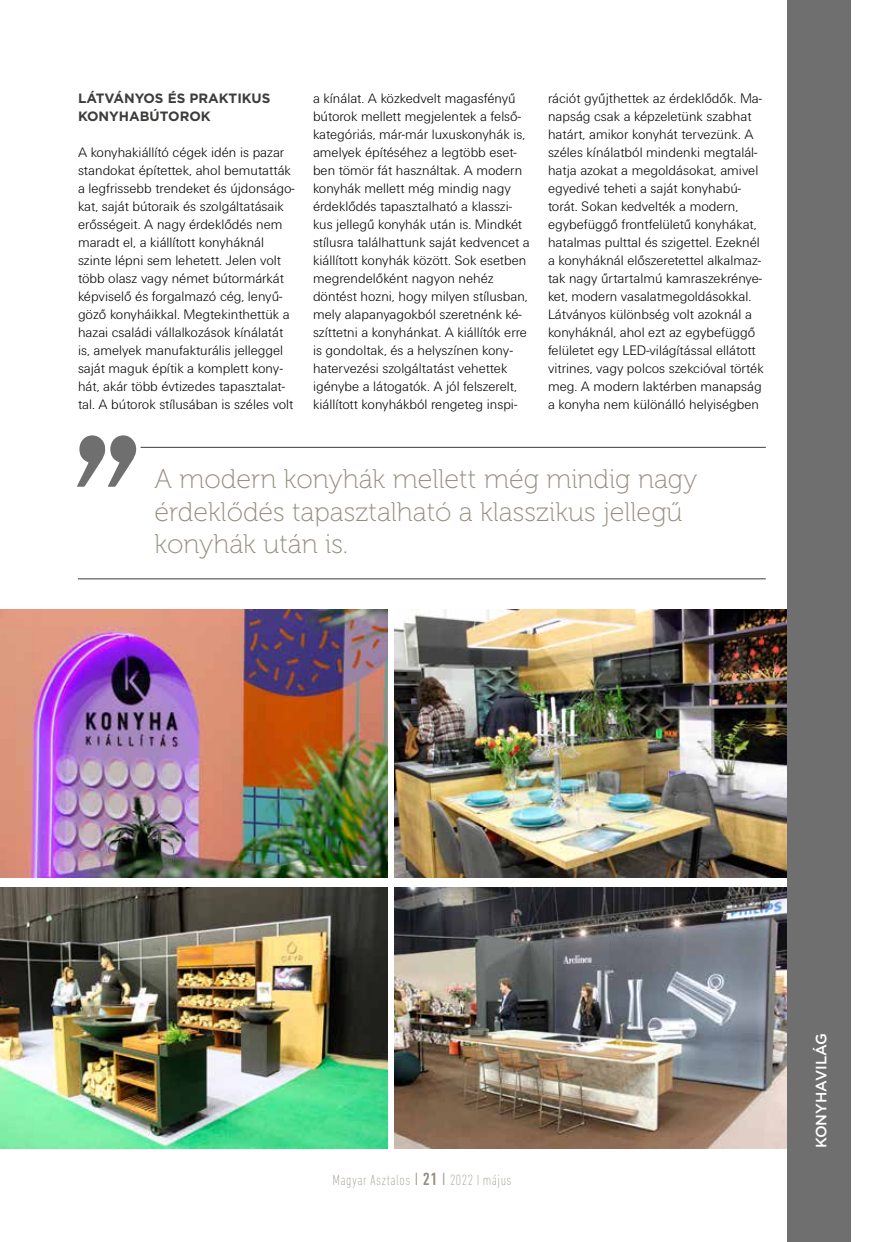
<style>
.page{position:relative;width:872px;height:1242px;background:#fff}
.page>*{position:absolute;margin:0;border:0;box-sizing:border-box;transform-origin:0 0}
.t1{font:27px/32.4px "Museo 100";color:#968e82}
.t2{font:200 condensed 15px "DIN Next LT Pro";letter-spacing:.03em;color:#968e82}
.t3{font:500 15px "Gotham";color:#fff}
.t4{font:14.25px/18px "U001 Lig";color:#000}
.t5{font:700 13.5px/18px "Gotham";color:#3c3c3b}
.s1{font-weight:300;font-size:18px}
.s2{font-weight:500;font-size:18px}
</style>
<div class="page">
<div style="left:787px;top:0;width:63px;height:1242px;background:#706f6f"></div>
<img style="left:395px;top:609px;width:391px;height:268px">
<img style="left:395px;top:887px;width:391px;height:261px">
<img style="left:0;top:887px;width:387px;height:261px">
<img style="left:0;top:609px;width:387px;height:268px">
<hr style="left:78px;top:447px;width:688px;height:1px;background:#3c3c3b">
<hr style="left:78px;top:578px;width:688px;height:1px;background:#3c3c3b">
<svg style="left:77px;top:435px;width:66px;height:52px"></svg>
<p class="t5" style="left:78px;top:89px;width:194px">LÁTVÁNYOS ÉS PRAKTIKUS<br>KONYHABÚTOROK</p>
<p class="t4" style="left:78px;top:144px;width:218px">A konyhakiállító cégek idén is pazar standokat építettek, ahol bemutatták a legfrissebb trendeket és újdonságo&shy;kat, saját bútoraik és szolgáltatásaik erősségeit. A nagy érdeklődés nem maradt el, a kiállított konyháknál szinte lépni sem lehetett. Jelen volt több olasz vagy német bútormárkát képviselő és forgalmazó cég, lenyű&shy;göző konyháikkal. Megtekinthettük a hazai családi vállalkozások kínálatát is, amelyek manufakturális jelleggel saját maguk építik a komplett kony&shy;hát, akár több évtizedes tapasztalat&shy;tal. A bútorok stílusában is széles volt</p>
<p class="t4" style="left:313px;top:89px;width:218px">a kínálat. A közkedvelt magasfényű bútorok mellett megjelentek a felső&shy;kategóriás, már-már luxuskonyhák is, amelyek építéséhez a legtöbb eset&shy;ben tömör fát használtak. A modern konyhák mellett még mindig nagy érdeklődés tapasztalható a klasszi&shy;kus jellegű konyhák után is. Mindkét stílusra találhattunk saját kedvencet a kiállított konyhák között. Sok esetben megrendelőként nagyon nehéz döntést hozni, hogy milyen stílusban, mely alapanyagokból szeretnénk ké&shy;szíttetni a konyhánkat. A kiállítók erre is gondoltak, és a helyszínen kony&shy;hatervezési szolgáltatást vehettek igénybe a látogatók. A jól felszerelt, kiállított konyhákból rengeteg inspi-</p>
<p class="t4" style="left:548px;top:89px;width:217px">rációt gyűjthettek az érdeklődők. Ma&shy;napság csak a képzeletünk szabhat határt, amikor konyhát tervezünk. A széles kínálatból mindenki megtalál&shy;hatja azokat a megoldásokat, amivel egyedivé teheti a saját konyhabú&shy;torát. Sokan kedvelték a modern, egybefüggő frontfelületű konyhákat, hatalmas pulttal és szigettel. Ezeknél a konyháknál előszeretettel alkalmaz&shy;tak nagy űrtartalmú kamraszekrénye&shy;ket, modern vasalatmegoldásokkal.<br>Látványos különbség volt azoknál a konyháknál, ahol ezt az egybefüggő felületet egy LED-világítással ellátott vitrines, vagy polcos szekcióval törték meg. A modern laktérben manapság a konyha nem különálló helyiségben</p>
<h1 class="t1" style="left:155px;top:463px;width:544px">A modern konyhák mellett még mindig nagy érdeklődés tapasztalható a klasszikus jellegű konyhák után is.</h1>
<p class="t2" style="left:332px;top:1171px;width:180px">Magyar Asztalos <span class="s1">I</span> <span class="s2">21</span> <span class="s1">I</span> 2022 I május</p>
<p class="t3" style="left:811px;top:1148px;width:117px;rotate:-90deg">KONYHAVILÁG</p>
</div>
